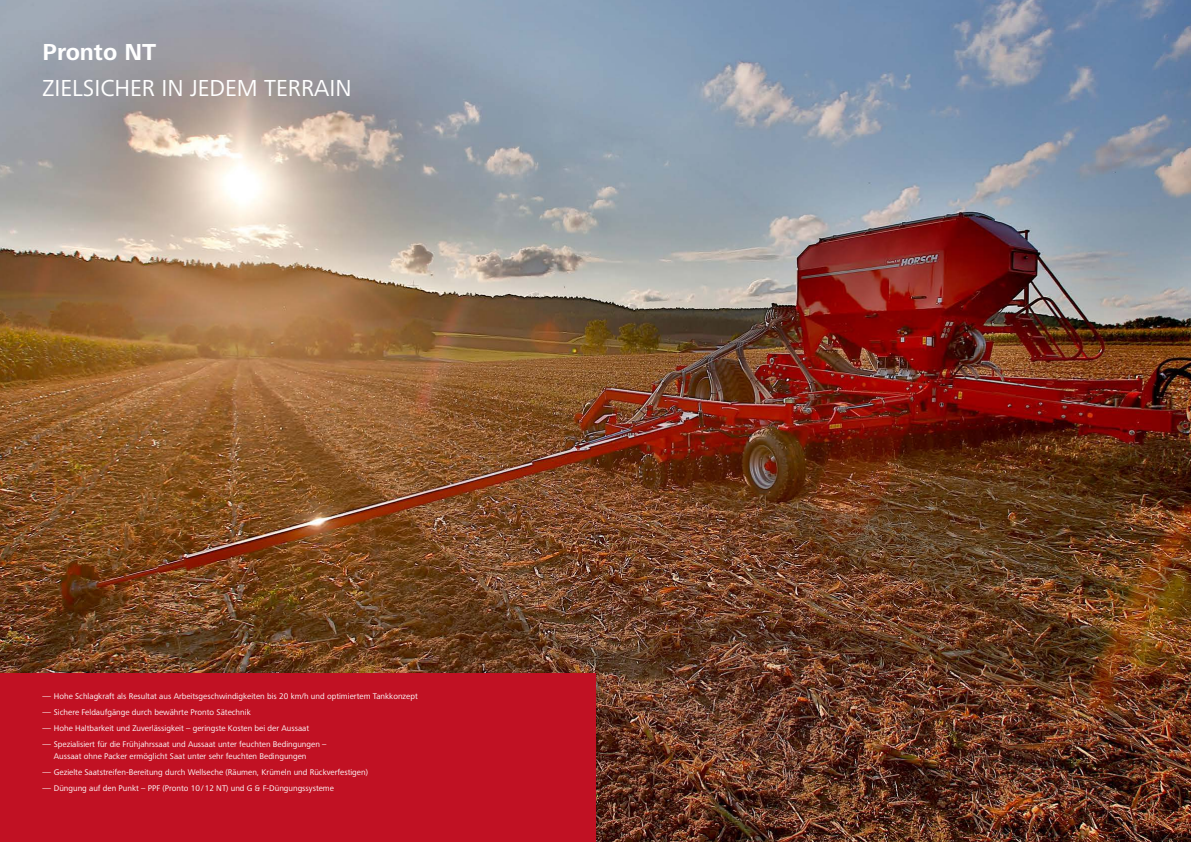
<style>
.page{position:relative;width:1191px;height:842px;background:#fff}
.page>*{position:absolute;margin:0;border:0;box-sizing:border-box;transform-origin:0 0}
.t1{font:24px "Frutiger Next LTW1 G";color:#fff}
.t2{font:700 24px "Frutiger Next LTW1 G";color:#fff}
.t3{font:8.5px/16px "Frutiger Next LTW1 G";color:#fff}
</style>
<div class="page">
<img style="left:0;top:0;width:1191px;height:842px">
<div style="left:0;top:673px;width:595px;height:169px;background:#c11123"></div>
<svg style="left:592px;top:2px;width:6px;height:3px"></svg>
<h1 class="t2" style="left:43px;top:38px;width:115px">Pronto NT</h1>
<h1 class="t1" style="left:43px;top:74px;width:310px">ZIELSICHER IN JEDEM TERRAIN</h1>
<p class="t3" style="left:43px;top:689px;width:377px">― Hohe Schlagkraft als Resultat aus Arbeitsgeschwindigkeiten bis 20 km/h und optimiertem Tankkonzept ― Sichere Feldaufgänge durch bewährte Pronto Sätechnik<br>― Hohe Haltbarkeit und Zuverlässigkeit – geringste Kosten bei der Aussaat<br>― Spezialisiert für die Frühjahrssaat und Aussaat unter feuchten Bedingungen –</p>
<p class="t3" style="left:43px;top:749px;width:327px;text-indent:11px">Aussaat ohne Packer ermöglicht Saat unter sehr feuchten Bedingungen<br>― Gezielte Saatstreifen-Bereitung durch Wellseche (Räumen, Krümeln und Rückverfestigen) ― Düngung auf den Punkt – PPF (Pronto 10/12 NT) und G &amp; F-Düngungssysteme</p>
</div>
